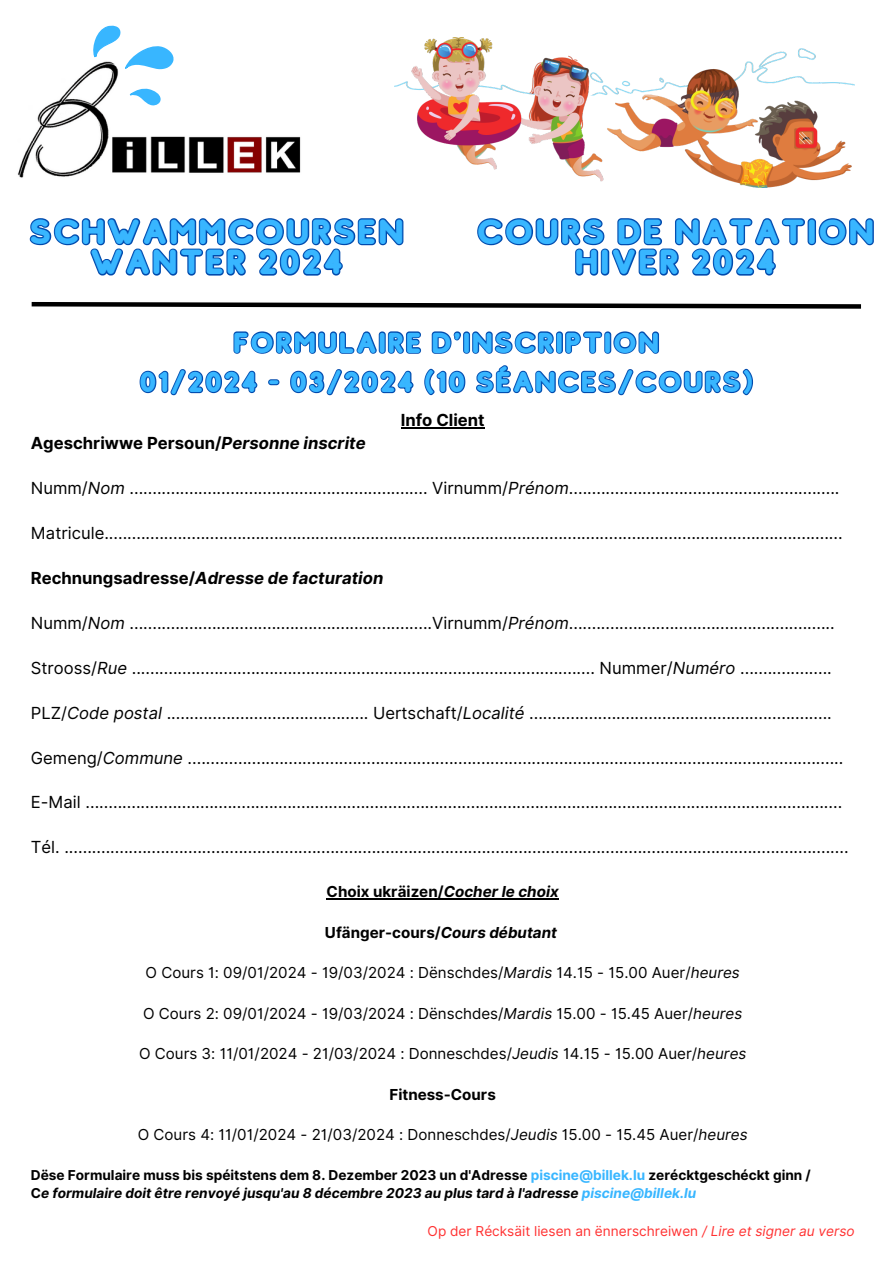
<style>
.page{position:relative;width:893px;height:1264px;background:#fff}
.page>*{position:absolute;margin:0;border:0;box-sizing:border-box;transform-origin:0 0}
.t1{font:34.5px "Studly";color:#38b6ff}
.t2{font:28.5px "Studly";color:#38b6ff}
.t3{font:16.65px "Inter";color:#000}
.t4{font:700 16.65px "Inter";color:#000}
.t5{font:italic 700 16.65px "Inter";color:#000}
.t6{font:15.15px "Inter";color:#000}
.t7{font:700 15.15px "Inter";color:#000}
.t8{font:700 13.65px "Inter";color:#000}
.t9{font:italic 700 13.65px "Inter";color:#000}
.t10{font:13.65px "Inter";color:#ff3131}
.s1{font-style:italic}
.s2{font-style:normal}
.s3{color:#38b6ff}
.s4{color:#020202}
</style>
<div class="page">
<img style="left:17px;top:70px;width:284px;height:108px">
<img style="left:394px;top:37px;width:460px;height:151px">
<svg style="left:89px;top:25px;width:89px;height:49px"></svg>
<svg style="left:128px;top:85px;width:37px;height:25px"></svg>
<svg style="left:29px;top:218px;width:375px;height:58px"></svg>
<svg style="left:477px;top:218px;width:397px;height:58px"></svg>
<hr style="left:401px;top:427px;width:83px;height:1px;background:#000">
<hr style="left:326px;top:898px;width:117px;height:1px;background:#000">
<hr style="left:443px;top:898px;width:115px;height:1px;background:#000">
<svg style="left:233px;top:331px;width:427px;height:23px"></svg>
<svg style="left:139px;top:365px;width:614px;height:31px"></svg>
<svg style="left:31px;top:302px;width:830px;height:7px"></svg>
<p class="t1" style="left:29px;top:213px;width:378px">SCHWAMMCOURSEN</p>
<p class="t1" style="left:89px;top:243px;width:256px">WANTER 2024</p>
<p class="t1" style="left:476px;top:213px;width:401px">COURS DE NATATION</p>
<p class="t1" style="left:574px;top:243px;width:205px">HIVER 2024</p>
<p class="t2" style="left:232px;top:327px;width:429px">FORMULAIRE D'INSCRIPTION</p>
<p class="t2" style="left:138px;top:366px;width:617px">01/2024 - 03/2024 (10 SÉANCES/COURS)</p>
<p class="t4" style="left:401px;top:410px;width:85px">Info Client</p>
<p class="t4" style="left:31px;top:432px;width:336px">Ageschriwwe Persoun/<span class="s1">Personne inscrite</span></p>
<p class="t3" style="left:31px;top:477px;width:810px">Numm/<span class="s1">Nom</span> ................................................................. Virnumm/<span class="s1">Prénom</span>...........................................................</p>
<p class="t3" style="left:31px;top:522px;width:813px">Matricule.................................................................................................................................................................</p>
<p class="t5" style="left:31px;top:567px;width:354px"><span class="s2">Rechnungsadresse/</span>Adresse de facturation</p>
<p class="t3" style="left:31px;top:612px;width:805px">Numm/<span class="s1">Nom</span> ..................................................................Virnumm/<span class="s1">Prénom</span>..........................................................</p>
<p class="t3" style="left:31px;top:657px;width:802px">Strooss/<span class="s1">Rue</span> ..................................................................................................... Nummer/<span class="s1">Numéro</span> ....................</p>
<p class="t3" style="left:31px;top:702px;width:802px">PLZ/<span class="s1">Code postal</span> ............................................ Uertschaft/<span class="s1">Localité</span> ..................................................................</p>
<p class="t3" style="left:31px;top:747px;width:814px">Gemeng/<span class="s1">Commune</span> ...............................................................................................................................................</p>
<p class="t3" style="left:31px;top:792px;width:812px">E-Mail .....................................................................................................................................................................</p>
<p class="t3" style="left:31px;top:837px;width:819px">Tél. ...........................................................................................................................................................................</p>
<p class="t7" style="left:326px;top:882px;width:234px">Choix ukräizen/<span class="s1">Cocher le choix</span></p>
<p class="t7" style="left:325px;top:923px;width:233px">Ufänger-cours/<span class="s1">Cours débutant</span></p>
<p class="t6" style="left:146px;top:963px;width:595px">O Cours 1: 09/01/2024 - 19/03/2024 : Dënschdes/<span class="s1">Mardis</span> 14.15 - 15.00 Auer/<span class="s1">heures</span></p>
<p class="t6" style="left:143px;top:1004px;width:600px">O Cours 2: 09/01/2024 - 19/03/2024 : Dënschdes/<span class="s1">Mardis</span> 15.00 - 15.45 Auer/<span class="s1">heures</span></p>
<p class="t6" style="left:139px;top:1044px;width:608px">O Cours 3: 11/01/2024 - 21/03/2024 : Donneschdes/<span class="s1">Jeudis</span> 14.15 - 15.00 Auer/<span class="s1">heures</span></p>
<p class="t7" style="left:389px;top:1085px;width:108px">Fitness-Cours</p>
<p class="t6" style="left:138px;top:1125px;width:611px">O Cours 4: 11/01/2024 - 21/03/2024 : Donneschdes/<span class="s1">Jeudis</span> 15.00 - 15.45 Auer/<span class="s1">heures</span></p>
<p class="t8" style="left:31px;top:1166px;width:781px">Dëse Formulaire muss bis spéitstens dem 8. Dezember 2023 un d'Adresse <span class="s3">piscine@billek.lu</span> zerécktgeschéckt ginn /</p>
<p class="t9" style="left:31px;top:1184px;width:667px"><span class="s2">C</span>e formulaire doit être renvoyé jusqu'au 8 décembre 2023 au plus tard à l'adres<span class="s4">se</span> <span class="s3">piscine@billek.lu</span></p>
<p class="t10" style="left:427px;top:1222px;width:428px">Op der Récksäit liesen an ënnerschreiwen <span class="s1">/ Lire et signer au verso</span></p>
</div>
